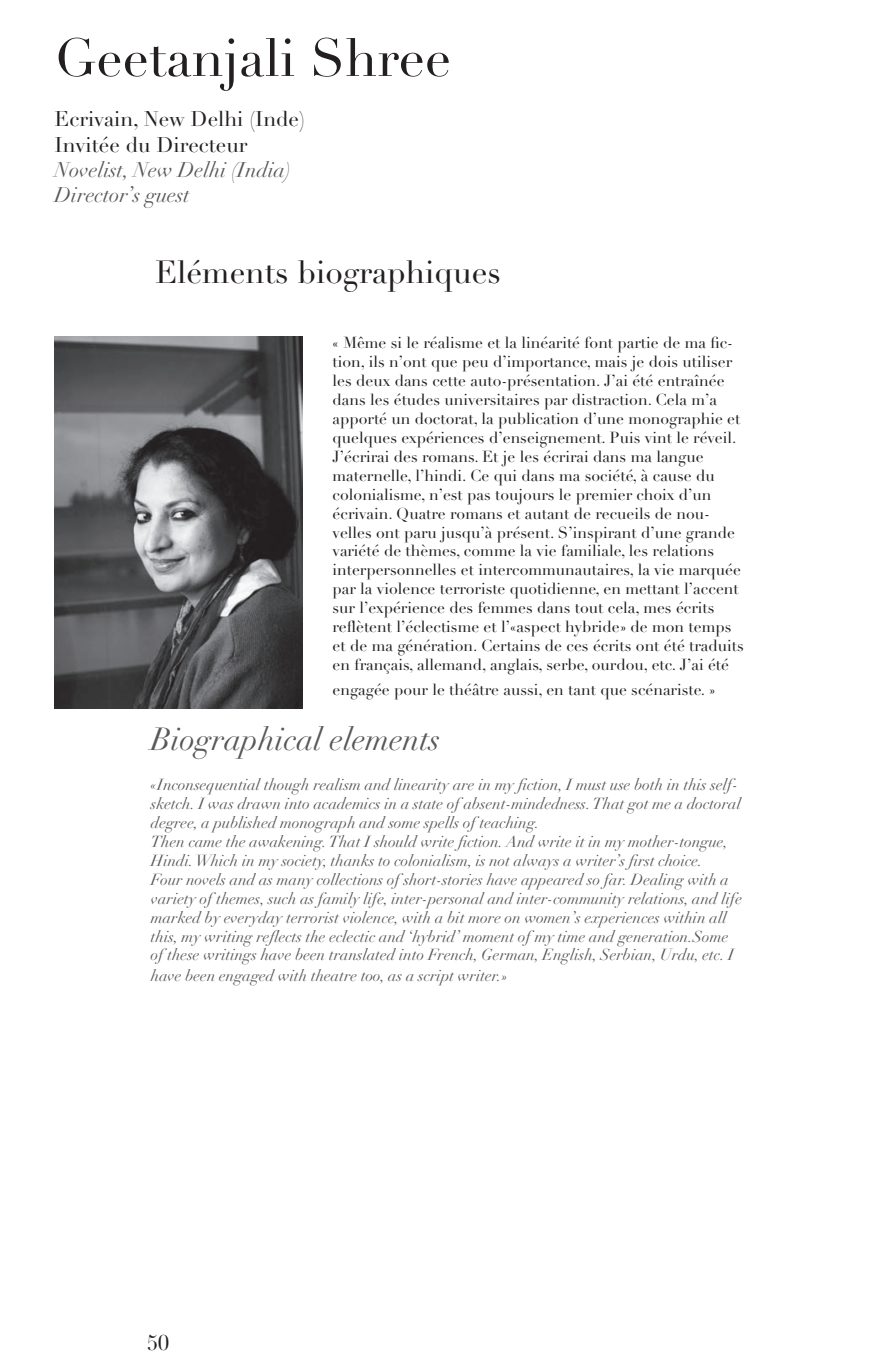
<style>
.page{position:relative;width:893px;height:1365px;background:#fff}
.page>*{position:absolute;margin:0;border:0;box-sizing:border-box;transform-origin:0 0}
.t1{font:52.5px "Didot LT Std";color:#231f20}
.t2{font:31.5px "Didot LT Std";color:#231f20}
.t3{font:italic 31.5px "Didot LT Std";color:#57585a}
.t4{font:21px/25.2px "Didot LT Std";color:#231f20}
.t5{font:italic 21px/25.2px "Didot LT Std";color:#57585a}
.t6{font:15.75px/18.9px "Didot LT Std";color:#231f20}
.t7{font:italic 15.75px/18.9px "Didot LT Std";color:#57585a}
</style>
<div class="page">
<img style="left:55px;top:336px;width:248px;height:372px">
<h1 class="t1" style="left:55px;top:26px;width:398px">Geetanjali Shree</h1>
<h3 class="t4" style="left:55px;top:107px;width:252px">Ecrivain, New Delhi (Inde)<br>Invitée du Directeur</h3>
<h3 class="t5" style="left:55px;top:157px;width:238px">Novelist, New Delhi (India)<br>Director’s guest</h3>
<h2 class="t2" style="left:155px;top:254px;width:347px">Eléments biographiques</h2>
<p class="t6" style="left:333px;top:334px;width:413px">« Même si le réalisme et la linéarité font partie de ma fic&shy;tion, ils n’ont que peu d’importance, mais je dois utiliser les deux dans cette auto-présentation. J’ai été entraînée dans les études universitaires par distraction. Cela m’a apporté un doctorat, la publication d’une monographie et quelques expériences d’enseignement. Puis vint le réveil.<br>J’écrirai des romans. Et je les écrirai dans ma langue maternelle, l’hindi. Ce qui dans ma société, à cause du colonialisme, n’est pas toujours le premier choix d’un écrivain. Quatre romans et autant de recueils de nou&shy;velles ont paru jusqu’à présent. S’inspirant d’une grande variété de thèmes, comme la vie familiale, les relations interpersonnelles et intercommunautaires, la vie marquée par la violence terroriste quotidienne, en mettant l’accent sur l’expérience des femmes dans tout cela, mes écrits reflètent l’éclectisme et l’«aspect hybride» de mon temps et de ma génération. Certains de ces écrits ont été traduits en français, allemand, anglais, serbe, ourdou, etc. J’ai été</p>
<p class="t6" style="left:333px;top:680px;width:384px">engagée pour le théâtre aussi, en tant que scénariste. »</p>
<h2 class="t3" style="left:151px;top:720px;width:291px">Biographical elements</h2>
<p class="t7" style="left:151px;top:775px;width:593px">«Inconsequential though realism and linearity are in my fiction, I must use both in this self&shy;sketch. I was drawn into academics in a state of absent-mindedness. That got me a doctoral degree, a published monograph and some spells of teaching.<br>Then came the awakening. That I should write fiction. And write it in my mother-tongue, Hindi. Which in my society, thanks to colonialism, is not always a writer’s first choice.<br>Four novels and as many collections of short-stories have appeared so far. Dealing with a variety of themes, such as family life, inter-personal and inter-community relations, and life marked by everyday terrorist violence, with a bit more on women’s experiences within all this, my writing reflects the eclectic and ‘hybrid’ moment of my time and generation.Some of these writings have been translated into French, German, English, Serbian, Urdu, etc. I</p>
<p class="t7" style="left:151px;top:966px;width:359px">have been engaged with theatre too, as a script writer.»</p>
<h3 class="t4" style="left:147px;top:1330px;width:23px">50</h3>
</div>
